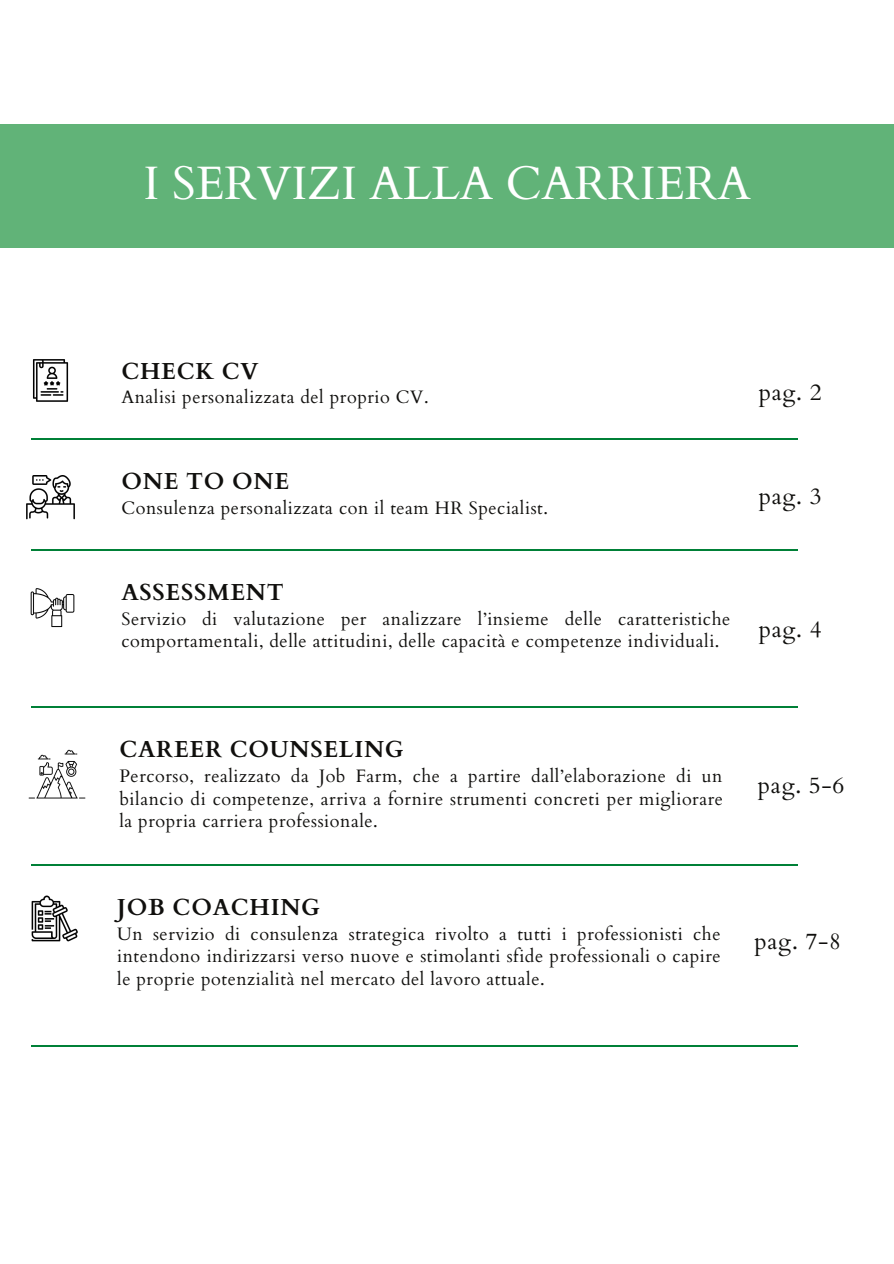
<style>
.page{position:relative;width:894px;height:1264px;background:#fff}
.page>*{position:absolute;margin:0;border:0;box-sizing:border-box;transform-origin:0 0}
.t1{font:46.95px "Cardo";color:#fff}
.t2{font:700 23.25px "Cardo";letter-spacing:.03em;color:#100f0d}
.t3{font:23.25px "Cardo";letter-spacing:.03em;color:#100f0d}
.t4{font:18px/22.5px "Cardo";letter-spacing:.03em;color:#100f0d;text-align:justify}
</style>
<div class="page">
<div style="left:0;top:124px;width:893px;height:123px;background:#61b378"></div>
<img style="left:32px;top:359px;width:37px;height:43px">
<img style="left:26px;top:475px;width:49px;height:45px">
<img style="left:30px;top:588px;width:45px;height:40px">
<img style="left:28px;top:749px;width:58px;height:50px">
<img style="left:31px;top:895px;width:47px;height:47px">
<hr style="left:31px;top:549px;width:766px;height:1px;background:#008037">
<hr style="left:31px;top:439px;width:766px;height:1px;background:#008037">
<hr style="left:31px;top:706px;width:766px;height:2px;background:#008037">
<hr style="left:31px;top:864px;width:766px;height:1px;background:#008037">
<hr style="left:31px;top:1045px;width:766px;height:1px;background:#008037">
<p class="t1" style="left:143px;top:153px;width:608px">I SERVIZI ALLA CARRIERA</p>
<p class="t2" style="left:121px;top:355px;width:139px">CHECK CV</p>
<p class="t4" style="left:121px;top:386px;width:308px">Analisi personalizzata del proprio CV.</p>
<p class="t3" style="left:758px;top:377px;width:64px">pag. 2</p>
<p class="t2" style="left:121px;top:466px;width:169px">ONE TO ONE</p>
<p class="t4" style="left:121px;top:497px;width:428px">Consulenza personalizzata con il team HR Specialist.</p>
<p class="t3" style="left:758px;top:481px;width:64px">pag. 3</p>
<p class="t2" style="left:121px;top:577px;width:164px">ASSESSMENT</p>
<p class="t4" style="left:121px;top:607px;width:610px">Servizio di valutazione per analizzare l’insieme delle caratteristiche comportamentali, delle attitudini, delle capacità e competenze individuali.</p>
<p class="t3" style="left:758px;top:613px;width:64px">pag. 4</p>
<p class="t2" style="left:119px;top:734px;width:286px">CAREER COUNSELING</p>
<p class="t4" style="left:119px;top:765px;width:605px">Percorso, realizzato da Job Farm, che a partire dall’elaborazione di un bilancio di competenze, arriva a fornire strumenti concreti per migliorare la propria carriera professionale.</p>
<p class="t3" style="left:757px;top:769px;width:88px">pag. 5-6</p>
<p class="t2" style="left:117px;top:891px;width:204px">JOB COACHING</p>
<p class="t4" style="left:117px;top:922px;width:604px">Un servizio di consulenza strategica rivolto a tutti i professionisti che intendono indirizzarsi verso nuove e stimolanti sfide professionali o capire le proprie potenzialità nel mercato del lavoro attuale.</p>
<p class="t3" style="left:754px;top:926px;width:88px">pag. 7-8</p>
</div>
